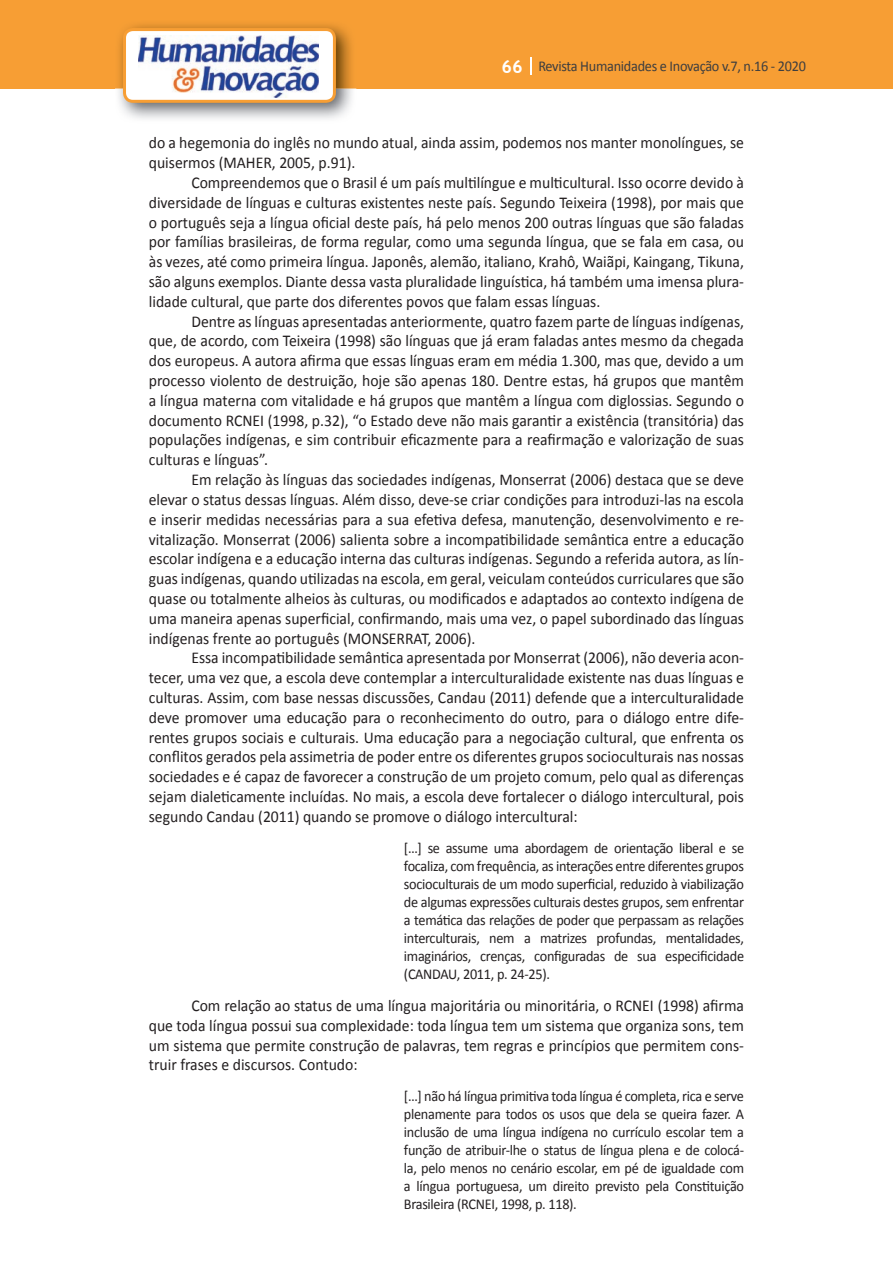
<style>
.page{position:relative;width:893px;height:1263px;background:#fff}
.page>*{position:absolute;margin:0;border:0;box-sizing:border-box;transform-origin:0 0}
.t1{font:16.5px/19.8px "Calibri";color:#231f20;text-align:justify;scale:.95 1}
.t2{font:15px/18px "Calibri";letter-spacing:-.02em;color:#231f20;text-align:justify;scale:.95 1}
.t3{font:15px "Calibri";letter-spacing:-.02em;color:#3e3e3f;scale:.95 1}
.s1{font-family:"Trebuchet MS";font-weight:700;font-size:18px;color:#fff}
</style>
<div class="page">
<div style="left:0;top:0;width:893px;height:88px;background:#f79e34"></div>
<svg style="left:530px;top:57px;width:2px;height:18px"></svg>
<img style="left:115px;top:24px;width:241px;height:95px">
<svg style="left:123px;top:28px;width:213px;height:75px"></svg>
<p class="t3" style="left:501px;top:57px;width:322px"><span class="s1">66</span> Revista Humanidades e Inovação v.7, n.16 - 2020</p>
<p class="t1" style="left:149px;top:133px;width:628px">do a hegemonia do inglês no mundo atual, ainda assim, podemos nos manter monolíngues, se quisermos (MAHER, 2005, p.91).</p>
<p class="t1" style="left:149px;top:173px;width:628px;text-indent:43px">Compreendemos que o Brasil é um país multilíngue e multicultural. Isso ocorre devido à diversidade de línguas e culturas existentes neste país. Segundo Teixeira (1998), por mais que o português seja a língua oficial deste país, há pelo menos 200 outras línguas que são faladas por famílias brasileiras, de forma regular, como uma segunda língua, que se fala em casa, ou às vezes, até como primeira língua. Japonês, alemão, italiano, Krahô, Waiãpi, Kaingang, Tikuna, são alguns exemplos. Diante dessa vasta pluralidade linguística, há também uma imensa plura&shy;lidade cultural, que parte dos diferentes povos que falam essas línguas.</p>
<p class="t1" style="left:149px;top:311px;width:628px;text-indent:43px">Dentre as línguas apresentadas anteriormente, quatro fazem parte de línguas indígenas, que, de acordo, com Teixeira (1998) são línguas que já eram faladas antes mesmo da chegada dos europeus. A autora afirma que essas línguas eram em média 1.300, mas que, devido a um processo violento de destruição, hoje são apenas 180. Dentre estas, há grupos que mantêm a língua materna com vitalidade e há grupos que mantêm a língua com diglossias. Segundo o documento RCNEI (1998, p.32), “o Estado deve não mais garantir a existência (transitória) das populações indígenas, e sim contribuir eficazmente para a reafirmação e valorização de suas culturas e línguas”.</p>
<p class="t1" style="left:149px;top:470px;width:628px;text-indent:43px">Em relação às línguas das sociedades indígenas, Monserrat (2006) destaca que se deve elevar o status dessas línguas. Além disso, deve-se criar condições para introduzi-las na escola e inserir medidas necessárias para a sua efetiva defesa, manutenção, desenvolvimento e re&shy;vitalização. Monserrat (2006) salienta sobre a incompatibilidade semântica entre a educação escolar indígena e a educação interna das culturas indígenas. Segundo a referida autora, as lín&shy;guas indígenas, quando utilizadas na escola, em geral, veiculam conteúdos curriculares que são quase ou totalmente alheios às culturas, ou modificados e adaptados ao contexto indígena de uma maneira apenas superficial, confirmando, mais uma vez, o papel subordinado das línguas indígenas frente ao português (MONSERRAT, 2006).</p>
<p class="t1" style="left:149px;top:648px;width:628px;text-indent:43px">Essa incompatibilidade semântica apresentada por Monserrat (2006), não deveria acon&shy;tecer, uma vez que, a escola deve contemplar a interculturalidade existente nas duas línguas e culturas. Assim, com base nessas discussões, Candau (2011) defende que a interculturalidade deve promover uma educação para o reconhecimento do outro, para o diálogo entre dife&shy;rentes grupos sociais e culturais. Uma educação para a negociação cultural, que enfrenta os conflitos gerados pela assimetria de poder entre os diferentes grupos socioculturais nas nossas sociedades e é capaz de favorecer a construção de um projeto comum, pelo qual as diferenças sejam dialeticamente incluídas. No mais, a escola deve fortalecer o diálogo intercultural, pois segundo Candau (2011) quando se promove o diálogo intercultural:</p>
<p class="t2" style="left:404px;top:838px;width:360px">[…] se assume uma abordagem de orientação liberal e se focaliza, com frequência, as interações entre diferentes grupos socioculturais de um modo superficial, reduzido à viabilização de algumas expressões culturais destes grupos, sem enfrentar a temática das relações de poder que perpassam as relações interculturais, nem a matrizes profundas, mentalidades, imaginários, crenças, configuradas de sua especificidade (CANDAU, 2011, p. 24-25).</p>
<p class="t1" style="left:149px;top:996px;width:628px;text-indent:43px">Com relação ao status de uma língua majoritária ou minoritária, o RCNEI (1998) afirma que toda língua possui sua complexidade: toda língua tem um sistema que organiza sons, tem um sistema que permite construção de palavras, tem regras e princípios que permitem cons&shy;truir frases e discursos. Contudo:</p>
<p class="t2" style="left:404px;top:1087px;width:359px">[…] não há língua primitiva toda língua é completa, rica e serve plenamente para todos os usos que dela se queira fazer. A inclusão de uma língua indígena no currículo escolar tem a função de atribuir-lhe o status de língua plena e de colocá&shy;la, pelo menos no cenário escolar, em pé de igualdade com a língua portuguesa, um direito previsto pela Constituição Brasileira (RCNEI, 1998, p. 118).</p>
</div>
